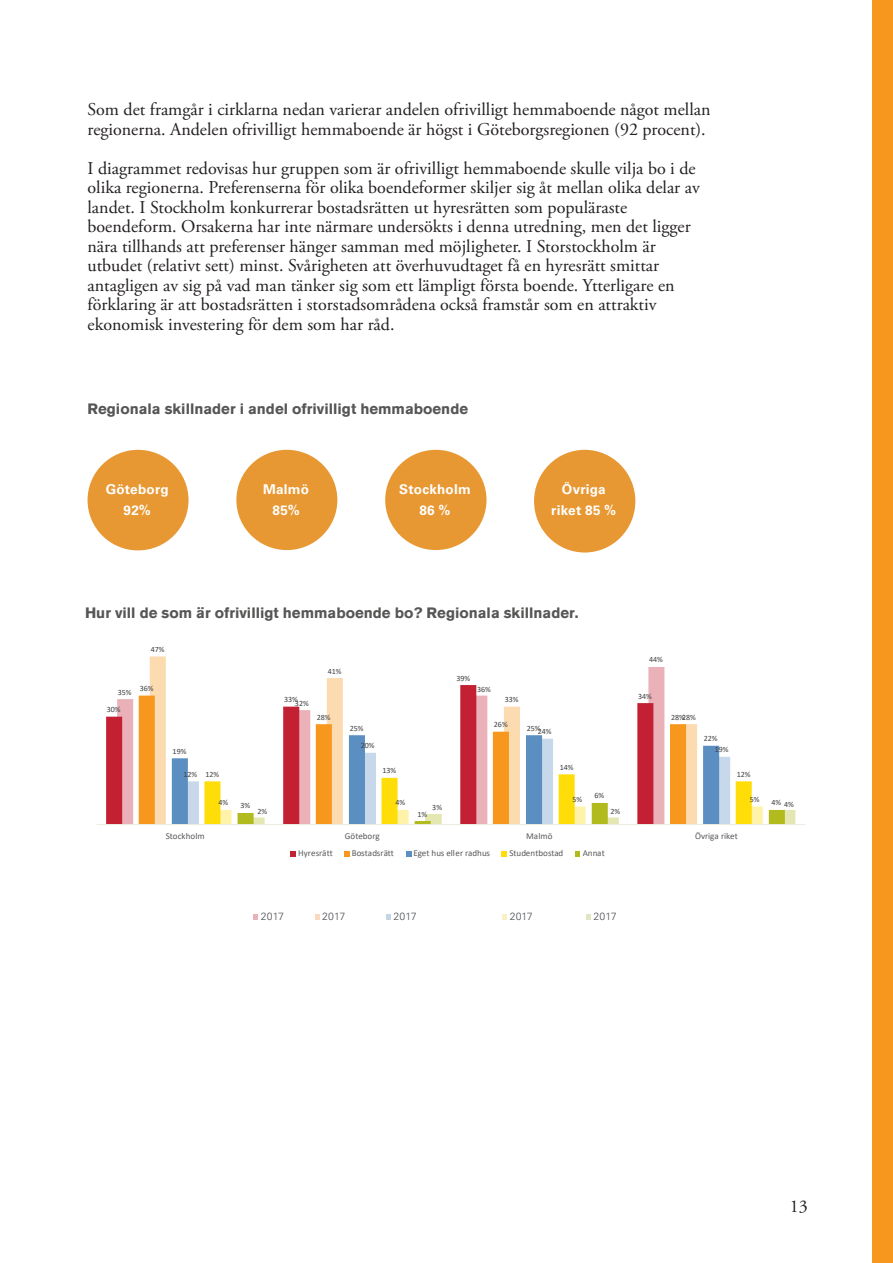
<style>
.page{position:relative;width:893px;height:1263px;background:#fff}
.page>*{position:absolute;margin:0;border:0;box-sizing:border-box;transform-origin:0 0}
.Brödtext{font:18px/19.5px "Adobe Garamond Pro";color:#231f20}
.Bildtext{font:700 15px "Akzidenz Grotesk BE";color:#565655}
.Rubrik_1_ej_toc{font:700 13.5px/21px "Univers LT Std";letter-spacing:.015em;color:#fff;text-align:center}
.Rubrik_1_ej_toc-2{font:300 10.5px "Univers LT Std";letter-spacing:-.005em;color:#4d4f53}
.t1{font:9px "Calibri";color:#595959}
.t2{font:8.1px "Calibri";letter-spacing:-.005em;color:#404040}
</style>
<div class="page">
<div style="left:873px;top:0;width:20px;height:1263px;background:#f7971d"></div>
<div style="left:88px;top:450px;width:101px;height:100px;background:#e89832;border-radius:50%"></div>
<div style="left:236px;top:450px;width:101px;height:100px;background:#e89832;border-radius:50%"></div>
<div style="left:385px;top:450px;width:101px;height:100px;background:#e89832;border-radius:50%"></div>
<div style="left:534px;top:450px;width:101px;height:102px;background:#e89832;border-radius:50%"></div>
<svg style="left:106px;top:716px;width:11px;height:108px"></svg>
<svg style="left:117px;top:667px;width:33px;height:157px"></svg>
<svg style="left:139px;top:696px;width:11px;height:128px"></svg>
<svg style="left:150px;top:656px;width:547px;height:168px"></svg>
<svg style="left:172px;top:735px;width:525px;height:89px"></svg>
<svg style="left:183px;top:739px;width:547px;height:85px"></svg>
<svg style="left:204px;top:774px;width:591px;height:50px"></svg>
<hr style="left:97px;top:824px;width:708px;height:1px;background:#eeece1">
<svg style="left:291px;top:851px;width:5px;height:5px"></svg>
<svg style="left:344px;top:851px;width:5px;height:5px"></svg>
<svg style="left:406px;top:851px;width:5px;height:5px"></svg>
<svg style="left:502px;top:851px;width:5px;height:5px"></svg>
<svg style="left:576px;top:851px;width:4px;height:5px"></svg>
<svg style="left:253px;top:914px;width:5px;height:5px"></svg>
<svg style="left:315px;top:914px;width:5px;height:5px"></svg>
<svg style="left:386px;top:914px;width:5px;height:5px"></svg>
<svg style="left:502px;top:914px;width:5px;height:5px"></svg>
<svg style="left:586px;top:914px;width:5px;height:5px"></svg>
<p class="Brödtext" style="left:88px;top:100px;width:624px">Som det framgår i cirklarna nedan varierar andelen ofrivilligt hemmaboende något mellan regionerna. Andelen ofrivilligt hemmaboende är högst i Göteborgsregionen (92 procent).</p>
<p class="Brödtext" style="left:88px;top:159px;width:614px">I diagrammet redovisas hur gruppen som är ofrivilligt hemmaboende skulle vilja bo i de olika regionerna. Preferenserna för olika boendeformer skiljer sig åt mellan olika delar av landet. I Stockholm konkurrerar bostadsrätten ut hyresrätten som populäraste boendeform. Orsakerna har inte närmare undersökts i denna utredning, men det ligger nära tillhands att preferenser hänger samman med möjligheter. I Storstockholm är utbudet (relativt sett) minst. Svårigheten att överhuvudtaget få en hyresrätt smittar antagligen av sig på vad man tänker sig som ett lämpligt första boende. Ytterligare en förklaring är att bostadsrätten i storstadsområdena också framstår som en attraktiv ekonomisk investering för dem som har råd.</p>
<p class="Bildtext" style="left:88px;top:400px;width:382px">Regionala skillnader i andel ofrivilligt hemmaboende</p>
<p class="Rubrik_1_ej_toc" style="left:106px;top:479px;width:65px">Göteborg<br>92%</p>
<p class="Rubrik_1_ej_toc" style="left:263px;top:479px;width:47px">Malmö<br>85%</p>
<p class="Rubrik_1_ej_toc" style="left:399px;top:479px;width:73px">Stockholm<br>86 %</p>
<p class="Rubrik_1_ej_toc" style="left:551px;top:479px;width:66px">Övriga riket 85 %</p>
<p class="Bildtext" style="left:85px;top:604px;width:495px">Hur vill de som är ofrivilligt hemmaboende bo? Regionala skillnader.</p>
<p class="t2" style="left:118px;top:686px;width:15px">35%</p>
<p class="t2" style="left:107px;top:704px;width:15px">30%</p>
<p class="t2" style="left:151px;top:644px;width:15px">47%</p>
<p class="t2" style="left:140px;top:683px;width:15px">36%</p>
<p class="t2" style="left:173px;top:745px;width:15px">19%</p>
<p class="t2" style="left:184px;top:768px;width:15px">12%</p>
<p class="t2" style="left:205px;top:768px;width:15px">12%</p>
<p class="t2" style="left:328px;top:665px;width:15px">41%</p>
<p class="t2" style="left:284px;top:694px;width:15px">33%</p>
<p class="t2" style="left:295px;top:697px;width:15px">32%</p>
<p class="t2" style="left:317px;top:711px;width:15px">28%</p>
<p class="t2" style="left:457px;top:673px;width:15px">39%</p>
<p class="t2" style="left:477px;top:684px;width:15px">36%</p>
<p class="t2" style="left:505px;top:694px;width:15px">33%</p>
<p class="t2" style="left:494px;top:719px;width:15px">26%</p>
<p class="t2" style="left:350px;top:722px;width:15px">25%</p>
<p class="t2" style="left:527px;top:722px;width:15px">25%</p>
<p class="t2" style="left:538px;top:726px;width:15px">24%</p>
<p class="t2" style="left:361px;top:740px;width:15px">20%</p>
<p class="t2" style="left:383px;top:765px;width:15px">13%</p>
<p class="t2" style="left:218px;top:797px;width:11px">4%</p>
<p class="t2" style="left:396px;top:797px;width:11px">4%</p>
<p class="t2" style="left:240px;top:800px;width:11px">3%</p>
<p class="t2" style="left:257px;top:806px;width:11px">2%</p>
<p class="t2" style="left:432px;top:802px;width:11px">3%</p>
<p class="t2" style="left:417px;top:808px;width:11px">1%</p>
<p class="t2" style="left:649px;top:654px;width:15px">44%</p>
<p class="t2" style="left:560px;top:761px;width:15px">14%</p>
<p class="t2" style="left:638px;top:690px;width:15px">34%</p>
<p class="t2" style="left:671px;top:711px;width:15px">28%</p>
<p class="t2" style="left:682px;top:711px;width:15px">28%</p>
<p class="t2" style="left:704px;top:733px;width:15px">22%</p>
<p class="t2" style="left:715px;top:744px;width:15px">19%</p>
<p class="t2" style="left:737px;top:768px;width:15px">12%</p>
<p class="t2" style="left:594px;top:790px;width:11px">6%</p>
<p class="t2" style="left:573px;top:794px;width:11px">5%</p>
<p class="t2" style="left:750px;top:794px;width:11px">5%</p>
<p class="t2" style="left:610px;top:805px;width:11px">2%</p>
<p class="t1" style="left:166px;top:829px;width:40px">Stockholm</p>
<p class="t1" style="left:345px;top:829px;width:36px">Göteborg</p>
<p class="t1" style="left:526px;top:829px;width:28px">Malmö</p>
<p class="t1" style="left:695px;top:829px;width:44px">Övriga riket</p>
<p class="t1" style="left:298px;top:847px;width:36px">Hyresrätt</p>
<p class="t1" style="left:352px;top:847px;width:44px">Bostadsrätt</p>
<p class="t1" style="left:413px;top:847px;width:78px">Eget hus eller radhus</p>
<p class="t1" style="left:509px;top:847px;width:55px">Studentbostad</p>
<p class="t1" style="left:583px;top:847px;width:24px">Annat</p>
<p class="t2" style="left:772px;top:797px;width:11px">4%</p>
<p class="t2" style="left:784px;top:799px;width:11px">4%</p>
<p class="Rubrik_1_ej_toc-2" style="left:261px;top:910px;width:24px">2017</p>
<p class="Rubrik_1_ej_toc-2" style="left:322px;top:910px;width:24px">2017</p>
<p class="Rubrik_1_ej_toc-2" style="left:394px;top:910px;width:24px">2017</p>
<p class="Rubrik_1_ej_toc-2" style="left:510px;top:910px;width:24px">2017</p>
<p class="Rubrik_1_ej_toc-2" style="left:594px;top:910px;width:24px">2017</p>
<p class="Brödtext" style="left:790px;top:1197px;width:19px">13</p>
</div>
